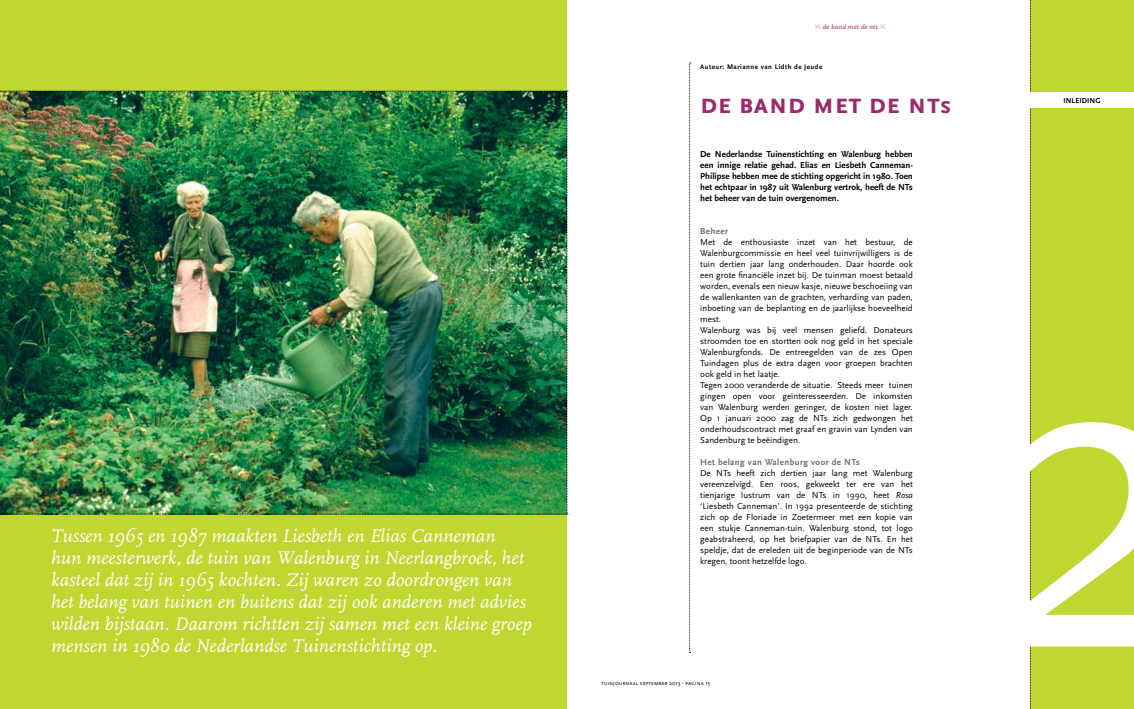
<style>
.page{position:relative;width:1134px;height:709px;background:#fff}
.page>*{position:absolute;margin:0;border:0;box-sizing:border-box;transform-origin:0 0}
.t1{font:473.1px "FF Scala";color:#fff}
.t2{font:700 29px "Scala Sans Caps";color:#9d296b}
.t3{font:italic 19px/22px "FF Scala";color:#fff}
.t4{font:9px/11px "Scala Sans";color:#000}
.t5{font:700 9px/11px "Scala Sans";color:#000;text-align:justify}
.t6{font:700 9px "Scala Sans";letter-spacing:.045em;color:#6d6e71}
.t7{font:700 7.5px "Scala Sans";color:#000}
.t8{font:700 7px "Scala Sans";letter-spacing:.065em;color:#000}
.t9{font:italic 7px "Scala Sans";letter-spacing:.02em;color:#9d296b}
.t10{font:6px "Scala Sans Caps";color:#000}
.s1{font-family:"Type Embellishments One Let Plain";font-style:normal}
.s2{font-size:24px}
.s3{font-style:italic}
.s4{font-family:"Scala Sans"}
</style>
<div class="page">
<div style="left:1030px;top:0;width:104px;height:709px;background:#bfd730"></div>
<svg style="left:1030px;top:0;width:1px;height:709px"></svg>
<div style="left:0;top:0;width:567px;height:709px;background:#bfd730"></div>
<img style="left:0;top:91px;width:568px;height:424px">
<svg style="left:689px;top:63px;width:2px;height:590px"></svg>
<div style="left:1026px;top:93px;width:108px;height:15px;background:#fff"></div>
<p class="t3" style="left:51px;top:525px;width:482px">Tussen 1965 en 1987 maakten Liesbeth en Elias Canneman<br>hun meesterwerk, de tuin van Walenburg in Neerlangbroek, het kasteel dat zij in 1965 kochten. Zij waren zo doordrongen van het belang van tuinen en buitens dat zij ook anderen met advies wilden bijstaan. Daarom richtten zij samen met een kleine groep mensen in 1980 de Nederlandse Tuinenstichting op.</p>
<p class="t9" style="left:815px;top:23px;width:72px"><span class="s1">-</span> de band met de nts <span class="s1">-</span></p>
<p class="t8" style="left:700px;top:63px;width:124px">Auteur: Marianne van Lidth de Jeude</p>
<h2 class="t2" style="left:700px;top:87px;width:252px">de band met de nt<span class="s2">s</span></h2>
<p class="t5" style="left:700px;top:149px;width:214px">De Nederlandse Tuinenstichting en Walenburg hebben een innige relatie gehad. Elias en Liesbeth Canneman-Philipse hebben mee de stichting opgericht in 1980. Toen het echtpaar in 1987 uit Walenburg vertrok, heeft de NTs het beheer van de tuin overgenomen.</p>
<p class="t6" style="left:700px;top:226px;width:29px">Beheer</p>
<p class="t4" style="left:700px;top:237px;width:214px">Met de enthousiaste inzet van het bestuur, de Walenburgcommissie en heel veel tuinvrijwilligers is de tuin dertien jaar lang onderhouden. Daar hoorde ook een grote financiële inzet bij. De tuinman moest betaald worden, evenals een nieuw kasje, nieuwe beschoeiing van de wallenkanten van de grachten, verharding van paden, inboeting van de beplanting en de jaarlijkse hoeveelheid mest.<br>Walenburg was bij veel mensen geliefd. Donateurs stroomden toe en stortten ook nog geld in het speciale Walenburgfonds. De entreegelden van de zes Open Tuindagen plus de extra dagen voor groepen brachten ook geld in het laatje.<br>Tegen 2000 veranderde de situatie. Steeds meer tuinen gingen open voor geïnteresseerden. De inkomsten van Walenburg werden geringer, de kosten niet lager.<br>Op 1 januari 2000 zag de NTs zich gedwongen het onderhoudscontract met graaf en gravin van Lynden van Sandenburg te beëindigen.</p>
<p class="t6" style="left:700px;top:457px;width:161px">Het belang van Walenburg voor de NTs</p>
<p class="t4" style="left:700px;top:468px;width:214px;text-align:justify">De NTs heeft zich dertien jaar lang met Walenburg vereenzelvigd. Een roos, gekweekt ter ere van het tienjarige lustrum van de NTs in 1990, heet <span class="s3">Rosa </span>‘Liesbeth Canneman’. In 1992 presenteerde de stichting zich op de Floriade in Zoetermeer met een kopie van een stukje Canneman-tuin. Walenburg stond, tot logo geabstraheerd, op het briefpapier van de NTs. En het speldje, dat de ereleden uit de beginperiode van de NTs kregen, toont hetzelfde logo.</p>
<p class="t10" style="left:601px;top:680px;width:111px">tuinjournaal september <span class="s4">2013</span> - pagina <span class="s4">15</span></p>
<p class="t7" style="left:1063px;top:97px;width:5px">inleiding</p>
<h1 class="t1" style="left:971px;top:235px;width:251px">2</h1>
</div>
